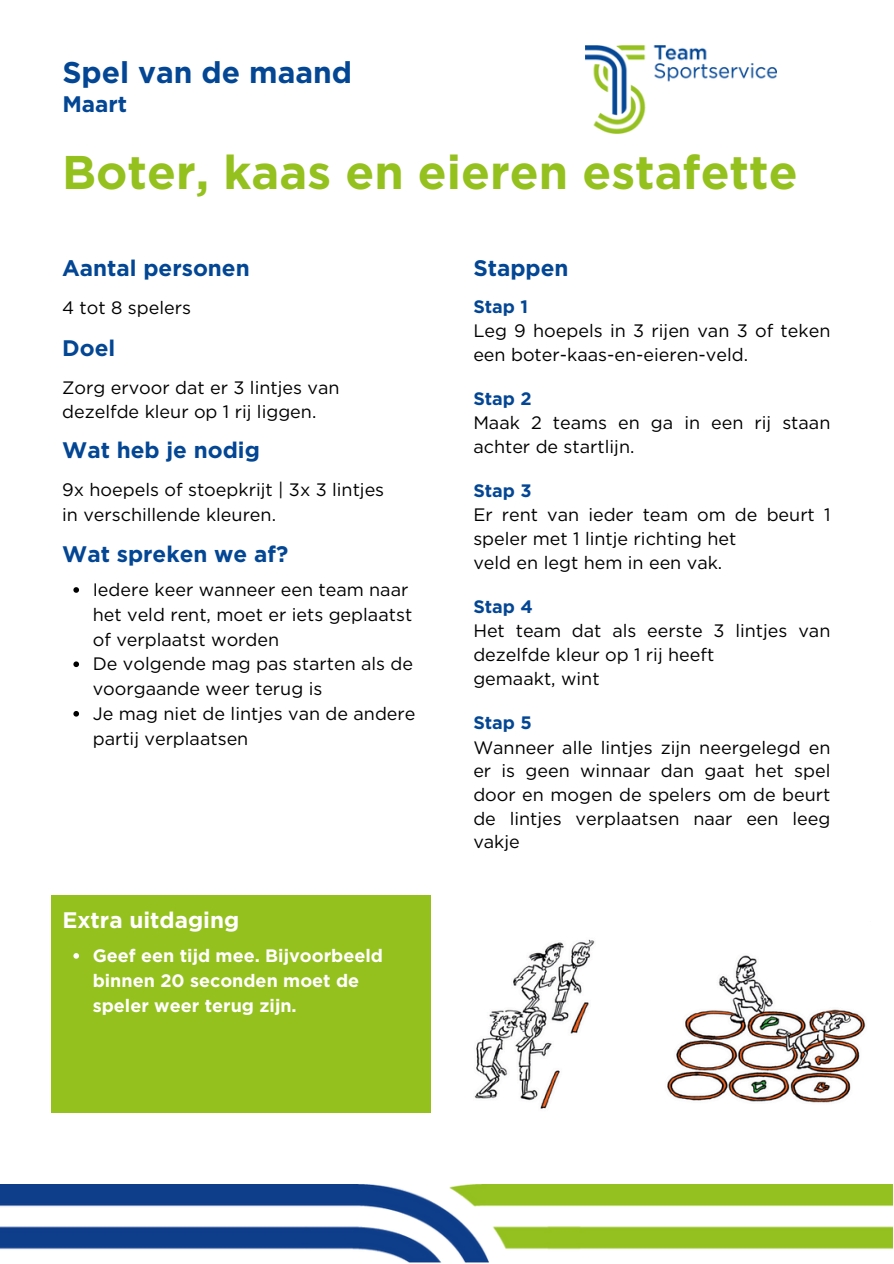
<style>
.page{position:relative;width:894px;height:1264px;background:#fff}
.page>*{position:absolute;margin:0;border:0;box-sizing:border-box;transform-origin:0 0}
.t1{font:700 47.25px "Gotham";color:#95c11f}
.t2{font:700 30px "Gotham";color:#034694}
.t3{font:700 22.5px "Gotham";color:#034694}
.t4{font:700 22.5px "Gotham";color:#fff}
.t5{font:18px/23.7px "Gotham";color:#000}
.t6{font:700 18px/24.8px "Gotham";color:#fff}
.t7{font:700 18px "Gotham";color:#034694}
</style>
<div class="page">
<img style="left:585px;top:46px;width:191px;height:87px">
<img style="left:0;top:1184px;width:892px;height:78px">
<img style="left:474px;top:939px;width:392px;height:170px">
<svg style="left:73px;top:587px;width:6px;height:5px"></svg>
<svg style="left:73px;top:661px;width:6px;height:6px"></svg>
<svg style="left:73px;top:711px;width:6px;height:5px"></svg>
<div style="left:52px;top:894px;width:378px;height:218px;background:#95c11f"></div>
<svg style="left:73px;top:953px;width:6px;height:5px"></svg>
<h1 class="t2" style="left:62px;top:54px;width:291px">Spel van de maand</h1>
<p class="t3" style="left:62px;top:91px;width:66px">Maart</p>
<p class="t1" style="left:62px;top:144px;width:737px">Boter, kaas en eieren estafette</p>
<h3 class="t3" style="left:62px;top:254px;width:189px">Aantal personen</h3>
<p class="t5" style="left:62px;top:296px;width:130px">4 tot 8 spelers</p>
<h3 class="t3" style="left:62px;top:334px;width:55px">Doel</h3>
<p class="t5" style="left:62px;top:375px;width:279px">Zorg ervoor dat er 3 lintjes van dezelfde kleur op 1 rij liggen.</p>
<p class="t3" style="left:62px;top:436px;width:199px">Wat heb je nodig</p>
<h3 class="t5" style="left:62px;top:477px;width:323px;line-height:24.8px">9x hoepels of stoepkrijt | 3x 3 lintjes in verschillende kleuren.</h3>
<h4 class="t3" style="left:62px;top:540px;width:227px">Wat spreken we af?</h4>
<p class="t5" style="left:93px;top:577px;width:321px;line-height:24.8px">Iedere keer wanneer een team naar het veld rent, moet er iets geplaatst of verplaatst worden</p>
<h3 class="t5" style="left:93px;top:651px;width:322px;line-height:24.8px">De volgende mag pas starten als de voorgaande weer terug is</h3>
<p class="t5" style="left:93px;top:701px;width:324px;line-height:24.8px">Je mag niet de lintjes van de andere partij verplaatsen</p>
<p class="t4" style="left:62px;top:906px;width:178px">Extra uitdaging</p>
<p class="t6" style="left:93px;top:943px;width:292px">Geef een tijd mee. Bijvoorbeeld binnen 20 seconden moet de speler weer terug zijn.</p>
<h3 class="t3" style="left:473px;top:254px;width:97px">Stappen</h3>
<h3 class="t7" style="left:473px;top:296px;width:56px">Stap 1</h3>
<p class="t5" style="left:473px;top:319px;width:358px">Leg 9 hoepels in 3 rijen van 3 of teken een boter-kaas-en-eieren-veld.</p>
<p class="t7" style="left:473px;top:388px;width:60px">Stap 2</p>
<p class="t5" style="left:473px;top:411px;width:358px">Maak 2 teams en ga in een rij staan achter de startlijn.</p>
<h4 class="t7" style="left:473px;top:480px;width:60px">Stap 3</h4>
<h4 class="t5" style="left:473px;top:503px;width:358px">Er rent van ieder team om de beurt 1 speler met 1 lintje richting het</h4>
<p class="t5" style="left:473px;top:550px;width:250px">veld en legt hem in een vak.</p>
<p class="t7" style="left:473px;top:595px;width:61px">Stap 4</p>
<p class="t5" style="left:473px;top:619px;width:358px">Het team dat als eerste 3 lintjes van dezelfde kleur op 1 rij heeft</p>
<h4 class="t5" style="left:473px;top:666px;width:128px">gemaakt, wint</h4>
<h4 class="t7" style="left:473px;top:712px;width:60px">Stap 5</h4>
<p class="t5" style="left:473px;top:735px;width:358px;text-align:justify">Wanneer alle lintjes zijn neergelegd en er is geen winnaar dan gaat het spel door en mogen de spelers om de beurt de lintjes verplaatsen naar een leeg vakje</p>
</div>
